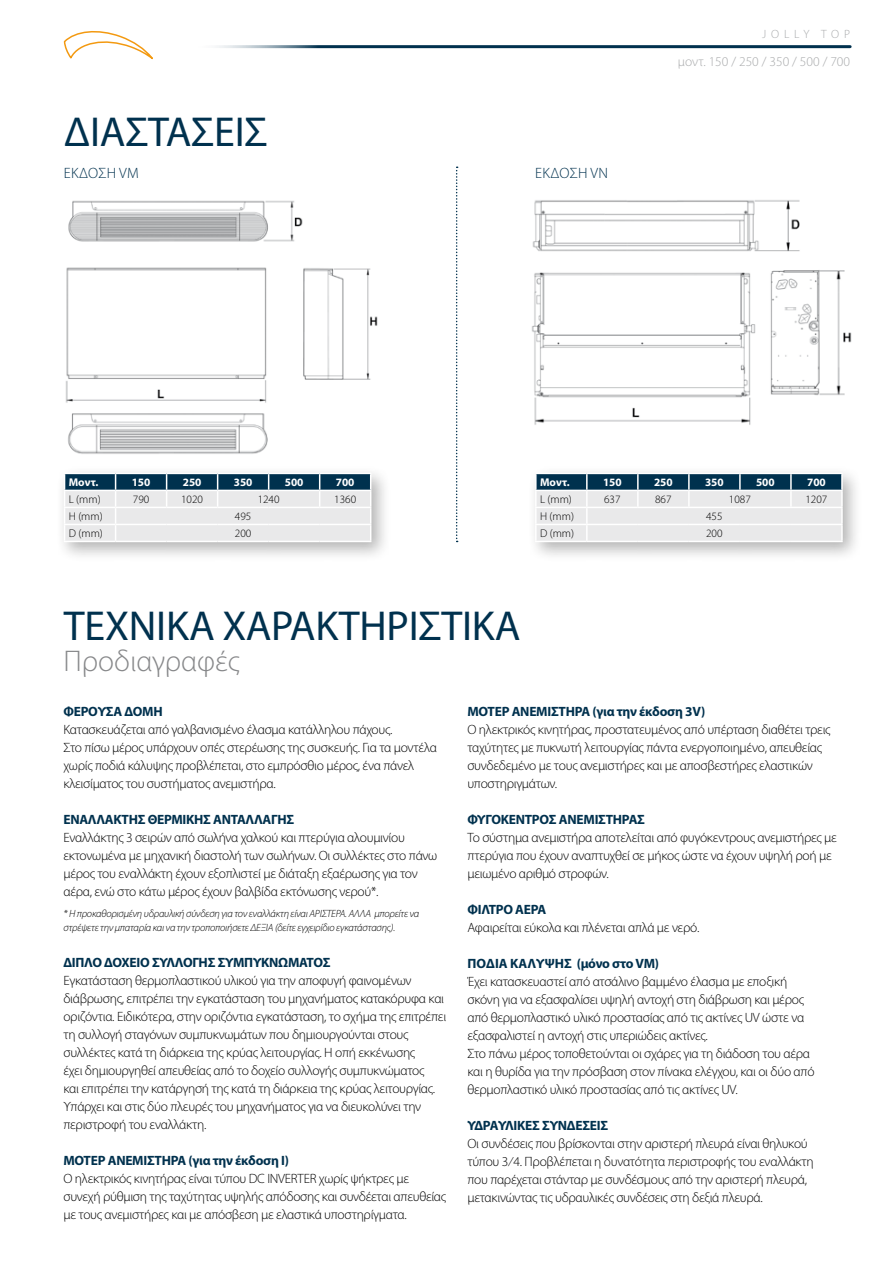
<style>
.page{position:relative;width:893px;height:1263px;background:#fff}
.page>*{position:absolute;margin:0;border:0;box-sizing:border-box;transform-origin:0 0}
.t1{font:42px "Myriad Pro";letter-spacing:-.005em;color:#00314e}
.t2{font:300 30px "Myriad Pro";color:#87888a}
.t3{font:300 15px "Myriad Pro";letter-spacing:.02em;color:#00314e}
.t4{font:300 13.5px/18px "Myriad Pro";letter-spacing:-.02em;color:#000}
.t5{font:700 13.5px "Myriad Pro";letter-spacing:-.02em;color:#00314e}
.t6{font:300 13.5px "Myriad Pro";color:#a9aaac}
.t7{font:700 13.5px "Myriad Pro";color:#00314e}
.t8{font:300 12px "Myriad Pro";letter-spacing:.4em;color:#a9aaac}
.t9{font:300 11.25px "Myriad Pro";color:#000}
.t10{font:700 11.25px "Myriad Pro";color:#fff}
.t11{font:italic 300 10.5px/13.5px "Myriad Pro";letter-spacing:-.02em;color:#000}
</style>
<div class="page">
<hr style="left:191px;top:45px;width:659px;height:3px;background:#00314e">
<svg style="left:63px;top:31px;width:90px;height:29px"></svg>
<img style="left:65px;top:200px;width:313px;height:254px">
<img style="left:532px;top:200px;width:320px;height:225px">
<svg style="left:456px;top:167px;width:2px;height:375px"></svg>
<div style="left:56px;top:464px;width:335px;height:99px;background:#000;opacity:.3"></div>
<svg style="left:64px;top:473px;width:307px;height:68px;background:#b7c2c9"></svg>
<hr style="left:167px;top:524px;width:51px;height:1px;background:#fff">
<hr style="left:218px;top:524px;width:51px;height:1px;background:#fff">
<hr style="left:269px;top:524px;width:51px;height:1px;background:#fff">
<hr style="left:320px;top:524px;width:51px;height:1px;background:#fff">
<hr style="left:64px;top:541px;width:52px;height:1px;background:#fff">
<hr style="left:116px;top:541px;width:51px;height:1px;background:#fff">
<hr style="left:167px;top:541px;width:51px;height:1px;background:#fff">
<hr style="left:218px;top:541px;width:51px;height:1px;background:#fff">
<hr style="left:269px;top:541px;width:51px;height:1px;background:#fff">
<hr style="left:320px;top:541px;width:51px;height:1px;background:#fff">
<div style="left:527px;top:464px;width:336px;height:99px;background:#000;opacity:.3"></div>
<svg style="left:535px;top:473px;width:308px;height:68px;background:#b7c2c9"></svg>
<hr style="left:638px;top:524px;width:51px;height:1px;background:#fff">
<hr style="left:689px;top:524px;width:51px;height:1px;background:#fff">
<hr style="left:740px;top:524px;width:51px;height:1px;background:#fff">
<hr style="left:791px;top:524px;width:52px;height:1px;background:#fff">
<hr style="left:535px;top:541px;width:52px;height:1px;background:#fff">
<hr style="left:587px;top:541px;width:51px;height:1px;background:#fff">
<hr style="left:638px;top:541px;width:51px;height:1px;background:#fff">
<hr style="left:689px;top:541px;width:51px;height:1px;background:#fff">
<hr style="left:740px;top:541px;width:51px;height:1px;background:#fff">
<hr style="left:791px;top:541px;width:52px;height:1px;background:#fff">
<h1 class="t1" style="left:64px;top:106px;width:205px">ΔΙΑΣΤΑΣΕΙΣ</h1>
<p class="t3" style="left:64px;top:165px;width:76px">ΕΚΔΟΣΗ VM</p>
<p class="t3" style="left:535px;top:165px;width:74px">ΕΚΔΟΣΗ VN</p>
<p class="t8" style="left:762px;top:27px;width:89px">JOLLY TOP</p>
<p class="t6" style="left:678px;top:54px;width:174px">μοντ. 150 / 250 / 350 / 500 / 700</p>
<p class="t10" style="left:69px;top:475px;width:31px">Μοντ.</p>
<p class="t10" style="left:132px;top:475px;width:20px">150</p>
<p class="t10" style="left:183px;top:475px;width:20px">250</p>
<p class="t10" style="left:234px;top:475px;width:20px">350</p>
<p class="t10" style="left:285px;top:475px;width:20px">500</p>
<p class="t10" style="left:336px;top:475px;width:20px">700</p>
<p class="t9" style="left:69px;top:493px;width:33px">L (mm)</p>
<p class="t9" style="left:133px;top:493px;width:18px">790</p>
<p class="t9" style="left:181px;top:493px;width:23px">1020</p>
<p class="t9" style="left:258px;top:493px;width:23px">1240</p>
<p class="t9" style="left:334px;top:493px;width:23px">1360</p>
<p class="t9" style="left:69px;top:510px;width:35px">H (mm)</p>
<p class="t9" style="left:235px;top:510px;width:18px">495</p>
<p class="t9" style="left:69px;top:527px;width:36px">D (mm)</p>
<p class="t9" style="left:235px;top:527px;width:18px">200</p>
<p class="t10" style="left:540px;top:475px;width:31px">Μοντ.</p>
<p class="t10" style="left:603px;top:475px;width:20px">150</p>
<p class="t10" style="left:654px;top:475px;width:20px">250</p>
<p class="t10" style="left:705px;top:475px;width:20px">350</p>
<p class="t10" style="left:756px;top:475px;width:20px">500</p>
<p class="t10" style="left:807px;top:475px;width:20px">700</p>
<p class="t9" style="left:540px;top:493px;width:33px">L (mm)</p>
<p class="t9" style="left:604px;top:493px;width:18px">637</p>
<p class="t9" style="left:655px;top:493px;width:18px">867</p>
<p class="t9" style="left:729px;top:493px;width:23px">1087</p>
<p class="t9" style="left:805px;top:493px;width:23px">1207</p>
<p class="t9" style="left:540px;top:510px;width:35px">H (mm)</p>
<p class="t9" style="left:706px;top:510px;width:18px">455</p>
<p class="t9" style="left:540px;top:527px;width:36px">D (mm)</p>
<p class="t9" style="left:706px;top:527px;width:18px">200</p>
<h1 class="t1" style="left:64px;top:600px;width:458px">ΤΕΧΝΙΚΑ ΧΑΡΑΚΤΗΡΙΣΤΙΚΑ</h1>
<h2 class="t2" style="left:63px;top:645px;width:177px">Προδιαγραφές</h2>
<p class="t5" style="left:63px;top:703px;width:101px">ΦΕΡΟΥΣΑ ΔΟΜΗ</p>
<p class="t4" style="left:63px;top:721px;width:375px">Κατασκευάζεται από γαλβανισμένο έλασμα κατάλληλου πάχους.<br>Στο πίσω μέρος υπάρχουν οπές στερέωσης της συσκευής. Για τα μοντέλα χωρίς ποδιά κάλυψης προβλέπεται, στο εμπρόσθιο μέρος, ένα πάνελ κλεισίματος του συστήματος ανεμιστήρα.</p>
<p class="t5" style="left:63px;top:811px;width:232px">ΕΝΑΛΛΑΚΤΗΣ ΘΕΡΜΙΚΗΣ ΑΝΤΑΛΛΑΓΗΣ</p>
<p class="t4" style="left:63px;top:829px;width:375px">Εναλλάκτης 3 σειρών από σωλήνα χαλκού και πτερύγια αλουμινίου εκτονωμένα με μηχανική διαστολή των σωλήνων. Οι συλλέκτες στο πάνω μέρος του εναλλάκτη έχουν εξοπλιστεί με διάταξη εξαέρωσης για τον αέρα, ενώ στο κάτω μέρος έχουν βαλβίδα εκτόνωσης νερού*.</p>
<p class="t11" style="left:63px;top:907px;width:357px">* Η προκαθορισμένη υδραυλική σύνδεση για τον εναλλάκτη είναι ΑΡΙΣΤΕΡΑ. ΑΛΛΆ μπορείτε να στρέψετε την μπαταρία και να την τροποποιήσετε ΔΕΞΙΑ (δείτε εγχειρίδιο εγκατάστασης).</p>
<p class="t5" style="left:63px;top:953px;width:269px">ΔΙΠΛΟ ΔΟΧΕΙΟ ΣΥΛΛΟΓΗΣ ΣΥΜΠΥΚΝΩΜΑΤΟΣ</p>
<p class="t4" style="left:63px;top:971px;width:384px">Εγκατάσταση θερμοπλαστικού υλικού για την αποφυγή φαινομένων διάβρωσης, επιτρέπει την εγκατάσταση του μηχανήματος κατακόρυφα και οριζόντια. Ειδικότερα, στην οριζόντια εγκατάσταση, το σχήμα της επιτρέπει τη συλλογή σταγόνων συμπυκνωμάτων που δημιουργούνται στους συλλέκτες κατά τη διάρκεια της κρύας λειτουργίας. Η οπή εκκένωσης<br>έχει δημιουργηθεί απευθείας από το δοχείο συλλογής συμπυκνώματος<br>και επιτρέπει την κατάργησή της κατά τη διάρκεια της κρύας λειτουργίας.<br>Υπάρχει και στις δύο πλευρές του μηχανήματος για να διευκολύνει την περιστροφή του εναλλάκτη.</p>
<p class="t5" style="left:63px;top:1151px;width:227px">ΜΟΤΕΡ ΑΝΕΜΙΣΤΗΡΑ (για την έκδοση I)</p>
<p class="t4" style="left:63px;top:1169px;width:384px">Ο ηλεκτρικός κινητήρας είναι τύπου DC INVERTER χωρίς ψήκτρες με συνεχή ρύθμιση της ταχύτητας υψηλής απόδοσης και συνδέεται απευθείας με τους ανεμιστήρες και με απόσβεση με ελαστικά υποστηρίγματα.</p>
<p class="t5" style="left:467px;top:703px;width:239px">ΜΟΤΕΡ ΑΝΕΜΙΣΤΗΡΑ (για την έκδοση 3V)</p>
<p class="t4" style="left:467px;top:721px;width:365px">Ο ηλεκτρικός κινητήρας, προστατευμένος από υπέρταση διαθέτει τρεις ταχύτητες με πυκνωτή λειτουργίας πάντα ενεργοποιημένο, απευθείας συνδεδεμένο με τους ανεμιστήρες και με αποσβεστήρες ελαστικών υποστηριγμάτων.</p>
<p class="t5" style="left:467px;top:811px;width:179px">ΦΥΓΟΚΕΝΤΡΟΣ ΑΝΕΜΙΣΤΗΡΑΣ</p>
<p class="t4" style="left:467px;top:829px;width:371px">Το σύστημα ανεμιστήρα αποτελείται από φυγόκεντρους ανεμιστήρες με πτερύγια που έχουν αναπτυχθεί σε μήκος ώστε να έχουν υψηλή ροή με μειωμένο αριθμό στροφών.</p>
<p class="t5" style="left:467px;top:901px;width:80px">ΦΙΛΤΡΟ ΑΕΡΑ</p>
<p class="t4" style="left:467px;top:919px;width:233px">Αφαιρείται εύκολα και πλένεται απλά με νερό.</p>
<p class="t7" style="left:468px;top:955px;width:193px">ΠΟΔΙΆ ΚΑΛΥΨΗΣ (μόνο στο VM)</p>
<p class="t4" style="left:467px;top:973px;width:349px">Έχει κατασκευαστεί από ατσάλινο βαμμένο έλασμα με εποξική σκόνη για να εξασφαλίσει υψηλή αντοχή στη διάβρωση και μέρος από θερμοπλαστικό υλικό προστασίας από τις ακτίνες UV ώστε να εξασφαλιστεί η αντοχή στις υπεριώδεις ακτίνες.<br>Στο πάνω μέρος τοποθετούνται οι σχάρες για τη διάδοση του αέρα και η θυρίδα για την πρόσβαση στον πίνακα ελέγχου, και οι δύο από θερμοπλαστικό υλικό προστασίας από τις ακτίνες UV.</p>
<p class="t5" style="left:467px;top:1117px;width:142px">ΥΔΡΑΥΛΙΚΕΣ ΣΥΝΔΕΣΕΙΣ</p>
<p class="t4" style="left:467px;top:1135px;width:348px">Οι συνδέσεις που βρίσκονται στην αριστερή πλευρά είναι θηλυκού τύπου 3⁄4. Προβλέπεται η δυνατότητα περιστροφής του εναλλάκτη που παρέχεται στάνταρ με συνδέσμους από την αριστερή πλευρά, μετακινώντας τις υδραυλικές συνδέσεις στη δεξιά πλευρά.</p>
</div>
